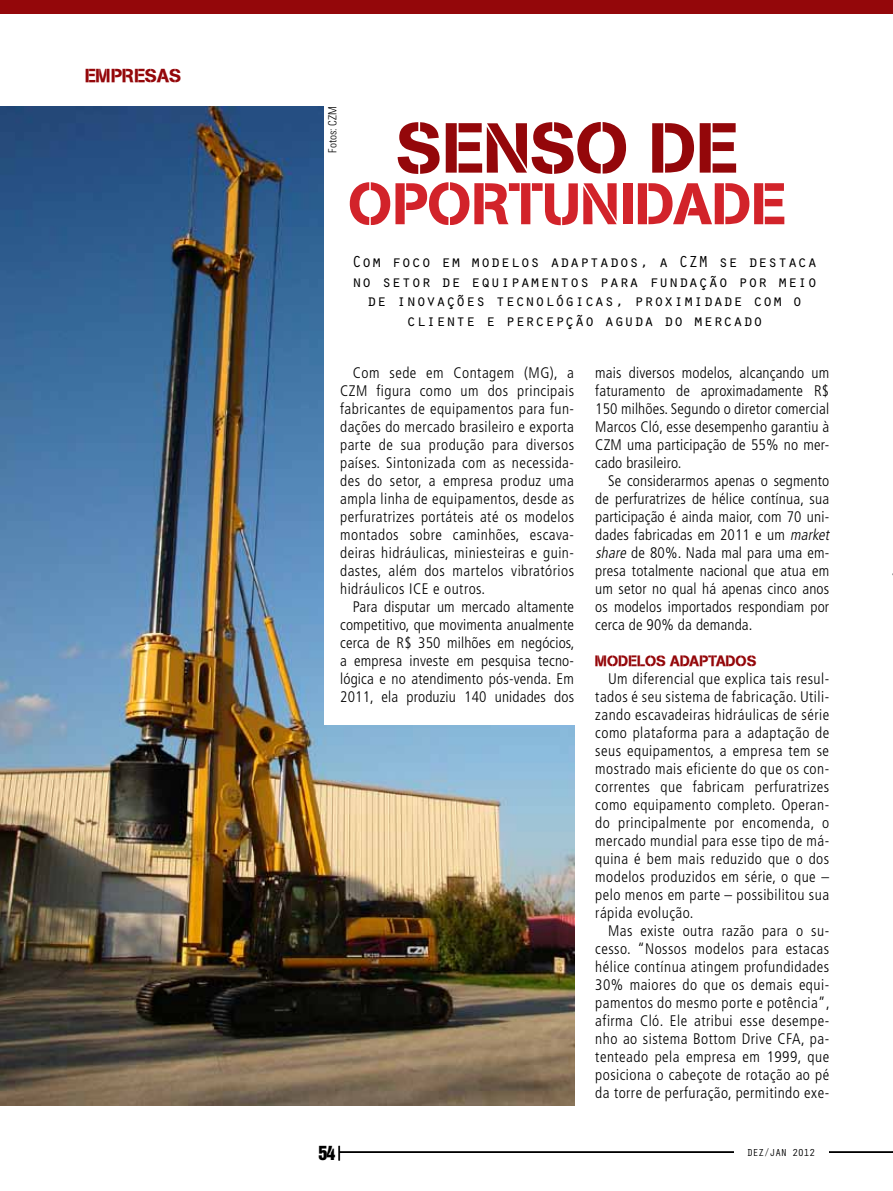
<style>
.page{position:relative;width:893px;height:1191px;background:#fff}
.page>*{position:absolute;margin:0;border:0;box-sizing:border-box;transform-origin:0 0}
.t1{font:70.5px "Absolut DB Normal";letter-spacing:.01em;color:#94070a}
.t2{font:58.5px "Absolut DB Normal";letter-spacing:.01em;color:#d2232a}
.t3{font:18.75px "Absolut DB Normal";letter-spacing:.005em;color:#94070a}
.t4{font:18px "Helvetica Inserat Cyr Upright";color:#000}
.t5{font:16.5px/19.5px "Orator Std";color:#000;text-align:center}
.t6{font:300 condensed 15.3px/18px "Frutiger";letter-spacing:.01em;color:#000;text-align:justify}
.t7{font:15px "Absolut DB Normal";letter-spacing:.005em;color:#94070a}
.t8{font:300 condensed 11.25px "Univers";color:#000}
.t9{font:10.5px "Orator Std";letter-spacing:-.06em;color:#000}
.s1{font-style:italic}
</style>
<div class="page">
<div style="left:0;top:0;width:893px;height:14px;background:#94070a"></div>
<div style="left:829px;top:1151px;width:64px;height:1px;border:1px solid #000"></div>
<div style="left:339px;top:1151px;width:414px;height:1px;border:1px solid #000"></div>
<svg style="left:339px;top:1145px;width:1px;height:15px"></svg>
<div style="left:734px;top:1148px;width:94px;height:9px;background:#fff"></div>
<img style="left:0;top:106px;width:574px;height:1000px">
<div style="left:325px;top:99px;width:260px;height:625px;background:#fff"></div>
<p class="t3" style="left:85px;top:64px;width:98px">EMPRESAS</p>
<p class="t8" style="left:326px;top:153px;width:48px;rotate:-90deg">Fotos: CZM</p>
<h1 class="t1" style="left:398px;top:106px;width:342px">SENSO DE</h1>
<h2 class="t2" style="left:350px;top:169px;width:438px">OPORTUNIDADE</h2>
<p class="t5" style="left:352px;top:251px;width:467px">Com foco em modelos adaptados, a CZM se destaca no setor de equipamentos para fundação por meio de inovações tecnológicas, proximidade com o cliente e percepção aguda do mercado</p>
<p class="t6" style="left:340px;top:364px;width:235px;text-indent:13px">Com sede em Contagem (MG), a CZM figura como um dos principais fabricantes de equipamentos para fun&shy;dações do mercado brasileiro e exporta parte de sua produção para diversos países. Sintonizada com as necessida&shy;des do setor, a empresa produz uma ampla linha de equipamentos, desde as perfuratrizes portáteis até os modelos montados sobre caminhões, escava&shy;deiras hidráulicas, miniesteiras e guin&shy;dastes, além dos martelos vibratórios hidráulicos ICE e outros.</p>
<p class="t6" style="left:340px;top:598px;width:236px;text-indent:13px">Para disputar um mercado altamente competitivo, que movimenta anualmente cerca de R$ 350 milhões em negócios, a empresa investe em pesquisa tecno&shy;lógica e no atendimento pós-venda. Em 2011, ela produziu 140 unidades dos</p>
<p class="t4" style="left:319px;top:1142px;width:18px">54</p>
<p class="t6" style="left:595px;top:364px;width:235px">mais diversos modelos, alcançando um faturamento de aproximadamente R$ 150 milhões. Segundo o diretor comercial Marcos Cló, esse desempenho garantiu à CZM uma participação de 55% no mer&shy;cado brasileiro.</p>
<p class="t6" style="left:595px;top:472px;width:239px;text-align:left;text-indent:13px">Se considerarmos apenas o segmento de perfuratrizes de hélice contínua, sua participação é ainda maior, com 70 uni&shy;dades fabricadas em 2011 e um <span class="s1">market share</span> de 80%. Nada mal para uma em&shy;presa totalmente nacional que atua em um setor no qual há apenas cinco anos os modelos importados respondiam por cerca de 90% da demanda.</p>
<p class="t7" style="left:595px;top:652px;width:163px">MODELOS ADAPTADOS</p>
<p class="t6" style="left:595px;top:670px;width:235px;text-indent:13px">Um diferencial que explica tais resul&shy;tados é seu sistema de fabricação. Utili&shy;zando escavadeiras hidráulicas de série como plataforma para a adaptação de seus equipamentos, a empresa tem se mostrado mais eficiente do que os con&shy;correntes que fabricam perfuratrizes como equipamento completo. Operan&shy;do principalmente por encomenda, o mercado mundial para esse tipo de má&shy;quina é bem mais reduzido que o dos modelos produzidos em série, o que – pelo menos em parte – possibilitou sua rápida evolução.</p>
<p class="t6" style="left:595px;top:922px;width:236px;text-indent:13px">Mas existe outra razão para o su&shy;cesso. “Nossos modelos para estacas hélice contínua atingem profundidades 30% maiores do que os demais equi&shy;pamentos do mesmo porte e potência”, afirma Cló. Ele atribui esse desempe&shy;nho ao sistema Bottom Drive CFA, pa&shy;tenteado pela empresa em 1999, que posiciona o cabeçote de rotação ao pé da torre de perfuração, permitindo exe-</p>
<p class="t9" style="left:747px;top:1144px;width:70px">dez/jan 2012</p>
</div>
